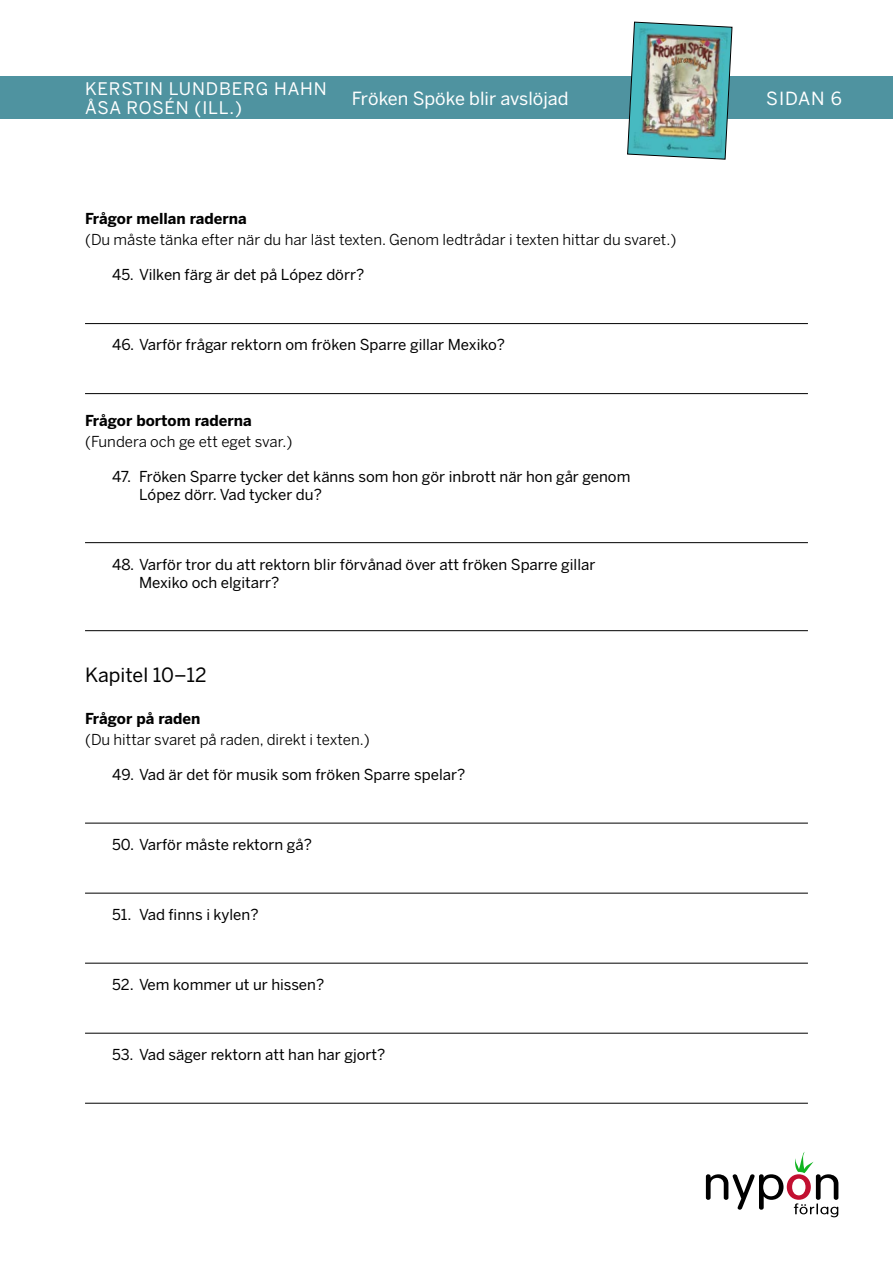
<style>
.page{position:relative;width:893px;height:1263px;background:#fff}
.page>*{position:absolute;margin:0;border:0;box-sizing:border-box;transform-origin:0 0}
.t1{font:19.5px "Benton Sans";color:#000}
.t2{font:18px "Benton Sans";color:#fff}
.t3{font:17.25px/18.3px "Benton Sans";letter-spacing:.05em;color:#fff}
.t4{font:15px/18px "Benton Sans";color:#000}
.t5{font:15px "Benton Sans";color:#000}
.t6{font:700 15px "Benton Sans";color:#000}
</style>
<div class="page">
<div style="left:0;top:77px;width:893px;height:42px;background:#4f93a0"></div>
<img style="left:627px;top:21px;width:106px;height:139px">
<svg style="left:706px;top:1152px;width:132px;height:65px"></svg>
<hr style="left:85px;top:323px;width:723px;height:1px;background:#000">
<hr style="left:85px;top:393px;width:723px;height:1px;background:#000">
<hr style="left:85px;top:542px;width:723px;height:1px;background:#000">
<hr style="left:85px;top:630px;width:723px;height:1px;background:#000">
<hr style="left:85px;top:823px;width:723px;height:1px;background:#000">
<hr style="left:85px;top:893px;width:723px;height:1px;background:#000">
<hr style="left:85px;top:963px;width:723px;height:1px;background:#000">
<hr style="left:85px;top:1033px;width:723px;height:1px;background:#000">
<hr style="left:85px;top:1103px;width:723px;height:1px;background:#000">
<p class="t3" style="left:85px;top:80px;width:243px">KERSTIN LUNDBERG HAHN<br>ÅSA ROSÉN (ILL.)</p>
<p class="t2" style="left:352px;top:88px;width:218px">Fröken Spöke blir avslöjad</p>
<p class="t2" style="left:766px;top:88px;width:77px">SIDAN 6</p>
<p class="t6" style="left:85px;top:210px;width:163px">Frågor mellan raderna</p>
<p class="t5" style="left:85px;top:231px;width:593px">(Du måste tänka efter när du har läst texten. Genom ledtrådar i texten hittar du svaret.)</p>
<p class="t4" style="left:112px;top:266px;width:254px">45. Vilken färg är det på López dörr?</p>
<p class="t4" style="left:112px;top:336px;width:395px">46. Varför frågar rektorn om fröken Sparre gillar Mexiko?</p>
<p class="t6" style="left:85px;top:411px;width:168px">Frågor bortom raderna</p>
<p class="t5" style="left:85px;top:432px;width:209px">(Fundera och ge ett eget svar.)</p>
<p class="t4" style="left:139px;top:467px;width:493px;text-indent:-27px">47. Fröken Sparre tycker det känns som hon gör inbrott när hon går genom<br>López dörr. Vad tycker du?</p>
<p class="t4" style="left:139px;top:555px;width:458px;text-indent:-27px">48. Varför tror du att rektorn blir förvånad över att fröken Sparre gillar<br>Mexiko och elgitarr?</p>
<h1 class="t1" style="left:85px;top:663px;width:123px">Kapitel 10–12</h1>
<p class="t6" style="left:85px;top:710px;width:117px">Frågor på raden</p>
<p class="t5" style="left:85px;top:730px;width:286px">(Du hittar svaret på raden, direkt i texten.)</p>
<p class="t4" style="left:112px;top:766px;width:355px">49. Vad är det för musik som fröken Sparre spelar?</p>
<p class="t4" style="left:112px;top:836px;width:202px">50. Varför måste rektorn gå?</p>
<p class="t4" style="left:112px;top:906px;width:148px">51. Vad finns i kylen?</p>
<p class="t4" style="left:112px;top:976px;width:214px">52. Vem kommer ut ur hissen?</p>
<p class="t4" style="left:112px;top:1046px;width:275px">53. Vad säger rektorn att han har gjort?</p>
</div>
